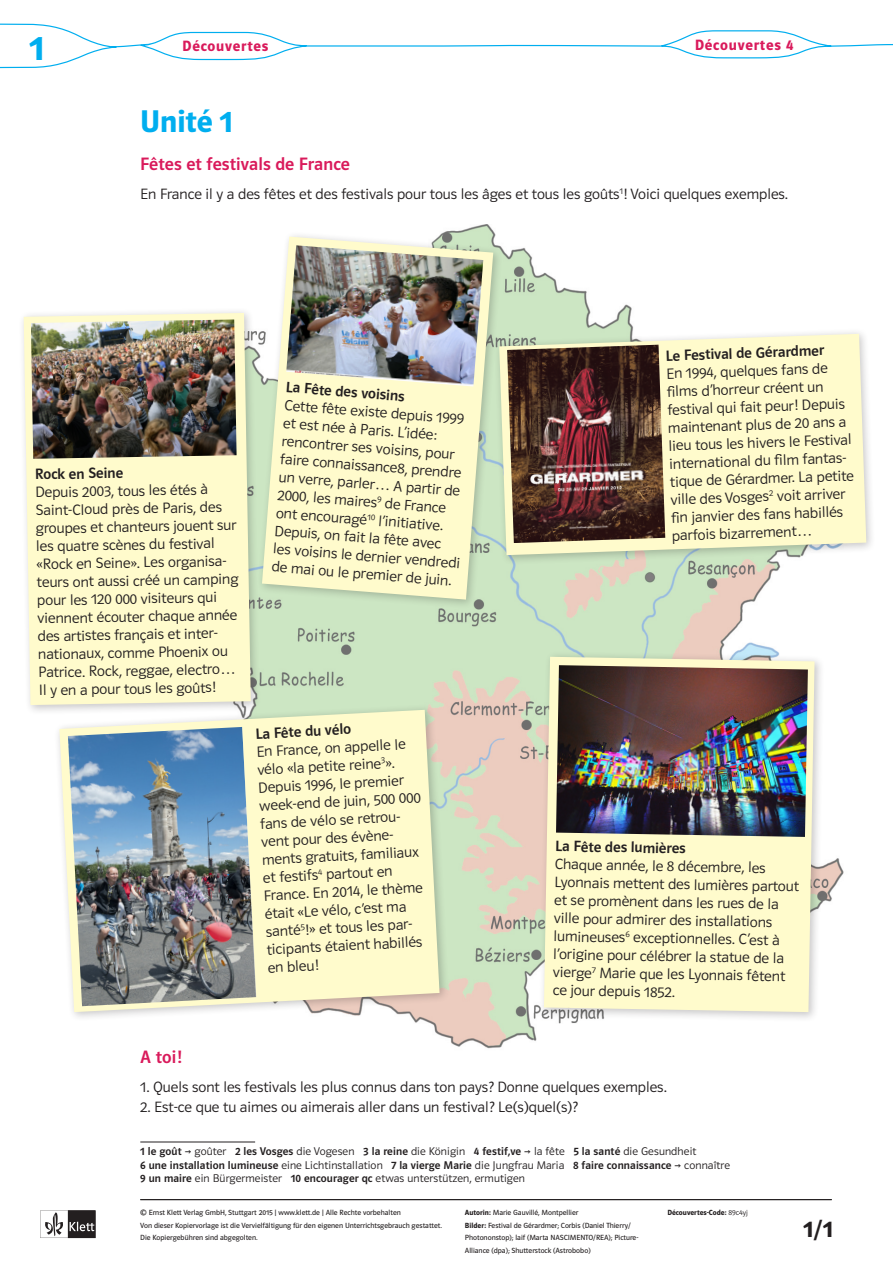
<style>
.page{position:relative;width:893px;height:1263px;background:#fff}
.page>*{position:absolute;margin:0;border:0;box-sizing:border-box;transform-origin:0 0}
.cda6_Kapitelnummer{font:36px "Polo ST11 K Hfett";color:#00aeef}
.t1{font:31.5px "Polo ST11 K Hfett";color:#00aeef}
.t2{font:24px "Polo ST11 K Hfett";color:#231f20}
.cda6_Titel_Aufgabe{font:18px "Polo ST11 K Krftg";letter-spacing:.005em;color:#d91a5b}
.cda6_text{font:15px/18px "Polo ST11 K Leicht";color:#231f20}
.t3{font:15px "Polo ST11 K Krftg";color:#231f20}
.SB6_Kolumnentitel{font:15px "Polo ST11 K Hfett";letter-spacing:.05em;color:#d91a5b}
.cda6_Vokabular_Fussn{font:11.25px/13.5px "Polo ST11 K Leicht";letter-spacing:.01em;color:#231f20}
.PDF{font:7.5px/12.8px "Polo ST11 K Buch";color:#231f20}
.PDF-2{font:7.5px "Polo ST11 K Hfett";color:#231f20}
.s1{font-family:"Polo ST11 K Krftg"}
.s2{font-family:"Lucida Console"}
.s3{font-family:"Polo ST11 K Leicht"}
.s4{font-family:"Polo ST11 K Hfett"}
</style>
<div class="page">
<img style="left:261px;top:225px;width:583px;height:824px">
<svg style="left:40px;top:1210px;width:56px;height:28px"></svg>
<hr style="left:140px;top:1199px;width:692px;height:1px;background:#231f20">
<hr style="left:140px;top:1142px;width:115px;height:1px;background:#231f20">
<div style="left:493px;top:328px;width:383px;height:237px;background:#231f20;opacity:.25"></div>
<svg style="left:503px;top:334px;width:363px;height:221px;background:#f9f7cb"></svg>
<img style="left:507px;top:345px;width:158px;height:198px">
<div style="left:538px;top:651px;width:287px;height:371px;background:#231f20;opacity:.25"></div>
<div style="left:544px;top:657px;width:270px;height:355px;background:#fffbcc"></div>
<img style="left:556px;top:665px;width:252px;height:172px">
<div style="left:18px;top:307px;width:243px;height:408px;background:#231f20;opacity:.25"></div>
<div style="left:24px;top:313px;width:227px;height:392px;background:#fffbcc"></div>
<img style="left:31px;top:319px;width:206px;height:140px">
<div style="left:54px;top:704px;width:396px;height:318px;background:#231f20;opacity:.25"></div>
<svg style="left:59px;top:710px;width:381px;height:302px;background:#f9f6ce"></svg>
<img style="left:68px;top:727px;width:188px;height:279px">
<div style="left:256px;top:231px;width:247px;height:379px;background:#231f20;opacity:.25"></div>
<svg style="left:262px;top:237px;width:231px;height:363px;background:#f5f5cc"></svg>
<img style="left:286px;top:245px;width:197px;height:141px">
<svg style="left:0;top:23px;width:893px;height:46px"></svg>
<svg style="left:377px;top:497px;width:5px;height:6px"></svg>
<svg style="left:367px;top:514px;width:8px;height:6px"></svg>
<p class="cda6_Kapitelnummer" style="left:29px;top:28px;width:17px">1</p>
<p class="SB6_Kolumnentitel" style="left:182px;top:38px;width:88px">Découvertes</p>
<p class="SB6_Kolumnentitel" style="left:695px;top:36px;width:100px">Découvertes 4</p>
<p class="t1" style="left:140px;top:103px;width:94px">Unité 1</p>
<p class="cda6_Titel_Aufgabe" style="left:140px;top:154px;width:211px">Fêtes et festivals de France</p>
<p class="cda6_text" style="left:140px;top:185px;width:649px">En France il y a des fêtes et des festivals pour tous les âges et tous les goûts<sup>1</sup>! Voici quelques exemples.</p>
<p class="t3" style="left:35px;top:466px;width:90px;rotate:-1deg">Rock en Seine</p>
<p class="cda6_text" style="left:35px;top:483px;width:203px;rotate:-1deg">Depuis 2003, tous les étés à<br>Saint-Cloud près de Paris, des groupes et chanteurs jouent sur les quatre scènes du festival «Rock en Seine». Les organisa&shy;teurs ont aussi créé un camping pour les 120 000 visiteurs qui viennent écouter chaque année des artistes français et inter&shy;nationaux, comme Phoenix ou<br>Patrice. Rock, reggae, electro…<br>Il y en a pour tous les goûts!</p>
<p class="t3" style="left:287px;top:378px;width:121px;rotate:5deg">La Fête des voisins</p>
<p class="cda6_text" style="left:285px;top:395px;width:184px;rotate:5deg">Cette fête existe depuis 1999 et est née à Paris. L’idée: rencontrer ses voisins, pour faire connaissance8, prendre un verre, parler… A partir de<br>2000, les maires</p>
<p class="cda6_text" style="left:386px;top:494px;width:63px;rotate:5deg">de France</p>
<p class="cda6_text" style="left:277px;top:503px;width:93px;rotate:5deg">ont encouragé</p>
<p class="cda6_text" style="left:277px;top:502px;width:189px;text-indent:103px;rotate:5deg">l’initiative.<br>Depuis, on fait la fête avec les voisins le dernier vendredi de mai ou le premier de juin.</p>
<p class="t3" style="left:255px;top:726px;width:97px;rotate:-3deg">La Fête du vélo</p>
<p class="cda6_text" style="left:256px;top:743px;width:163px;rotate:-3deg">En France, on appelle le vélo «la petite reine<sup>3</sup>».<br>Depuis 1996, le premier week-end de juin, 500 000 fans de vélo se retrou&shy;vent pour des évène&shy;ments gratuits, familiaux et festifs<sup>4</sup> partout en<br>France. En 2014, le thème était «Le vélo, c’est ma santé<sup>5</sup>!» et tous les par&shy;ticipants étaient habillés en bleu!</p>
<p class="t3" style="left:665px;top:347px;width:160px;rotate:-2deg">Le Festival de Gérardmer</p>
<p class="cda6_text" style="left:666px;top:365px;width:186px;rotate:-2deg">En 1994, quelques fans de<br>fi lms d’horreur créent un festival qui fait peur! Depuis maintenant plus de 20 ans a lieu tous les hivers le Festival international du fi lm fantas&shy;tique de Gérardmer. La petite ville des Vosges<sup>2</sup> voit arriver<br>fi n janvier des fans habillés parfois bizarrement…</p>
<p class="t3" style="left:555px;top:838px;width:132px;rotate:1deg">La Fête des lumières</p>
<p class="cda6_text" style="left:555px;top:855px;width:246px;rotate:1deg">Chaque année, le 8 décembre, les Lyonnais mettent des lumières partout et se promènent dans les rues de la ville pour admirer des installations lumineuses<sup>6</sup> exceptionnelles. C’est à l’origine pour célébrer la statue de la vierge<sup>7</sup> Marie que les Lyonnais fêtent ce jour depuis 1852.</p>
<p class="cda6_Titel_Aufgabe" style="left:140px;top:1047px;width:43px">A toi!</p>
<p class="cda6_text" style="left:140px;top:1078px;width:528px">1. Quels sont les festivals les plus connus dans ton pays? Donne quelques exemples.</p>
<p class="cda6_text" style="left:140px;top:1098px;width:439px">2. Est-ce que tu aimes ou aimerais aller dans un festival? Le(s)quel(s)?</p>
<p class="cda6_Vokabular_Fussn" style="left:140px;top:1144px;width:591px"><span class="s1">1 le goût</span> <span class="s2">→</span> goûter <span class="s1">2 les Vosges</span> die Vogesen <span class="s1">3 la reine</span> die Königin <span class="s1">4 festif,ve</span> <span class="s2">→</span> la fête <span class="s1">5 la santé</span> die Gesundheit<br><span class="s1">6 une installation lumineuse</span> eine Lichtinstallation <span class="s1">7 la vierge Marie</span> die Jungfrau Maria <span class="s1">8 faire connaissance</span> <span class="s2">→</span> connaître<br><span class="s1">9 un maire</span> ein Bürgermeister <span class="s1">10 encourager qc</span> etwas unterstützen, ermutigen</p>
<p class="PDF" style="left:140px;top:1206px;width:262px">© Ernst Klett Verlag GmbH, Stuttgart 2015 | www.klett.de | Alle Rechte vorbehalten</p>
<p class="PDF-2" style="left:667px;top:1208px;width:82px">Découvertes-Code: <span class="s3">89c4yj</span></p>
<p class="PDF" style="left:140px;top:1219px;width:303px">Von dieser Kopiervorlage ist die Vervielfältigung für den eigenen Unterrichtsgebrauch gestattet.<br>Die Kopiergebühren sind abgegolten.</p>
<p class="PDF" style="left:465px;top:1206px;width:115px"><span class="s4">Autorin:</span> Marie Gauvillé, Montpellier</p>
<p class="PDF" style="left:465px;top:1219px;width:175px"><span class="s4">Bilder:</span> Festival de Gérardmer; Corbis (Daniel Thierry/<br>Photononstop); laif (Marta NASCIMENTO/REA); Picture-<br>Alliance (dpa); Shutterstock (Astrobobo)</p>
<p class="t2" style="left:803px;top:1216px;width:31px">1/1</p>
</div>
